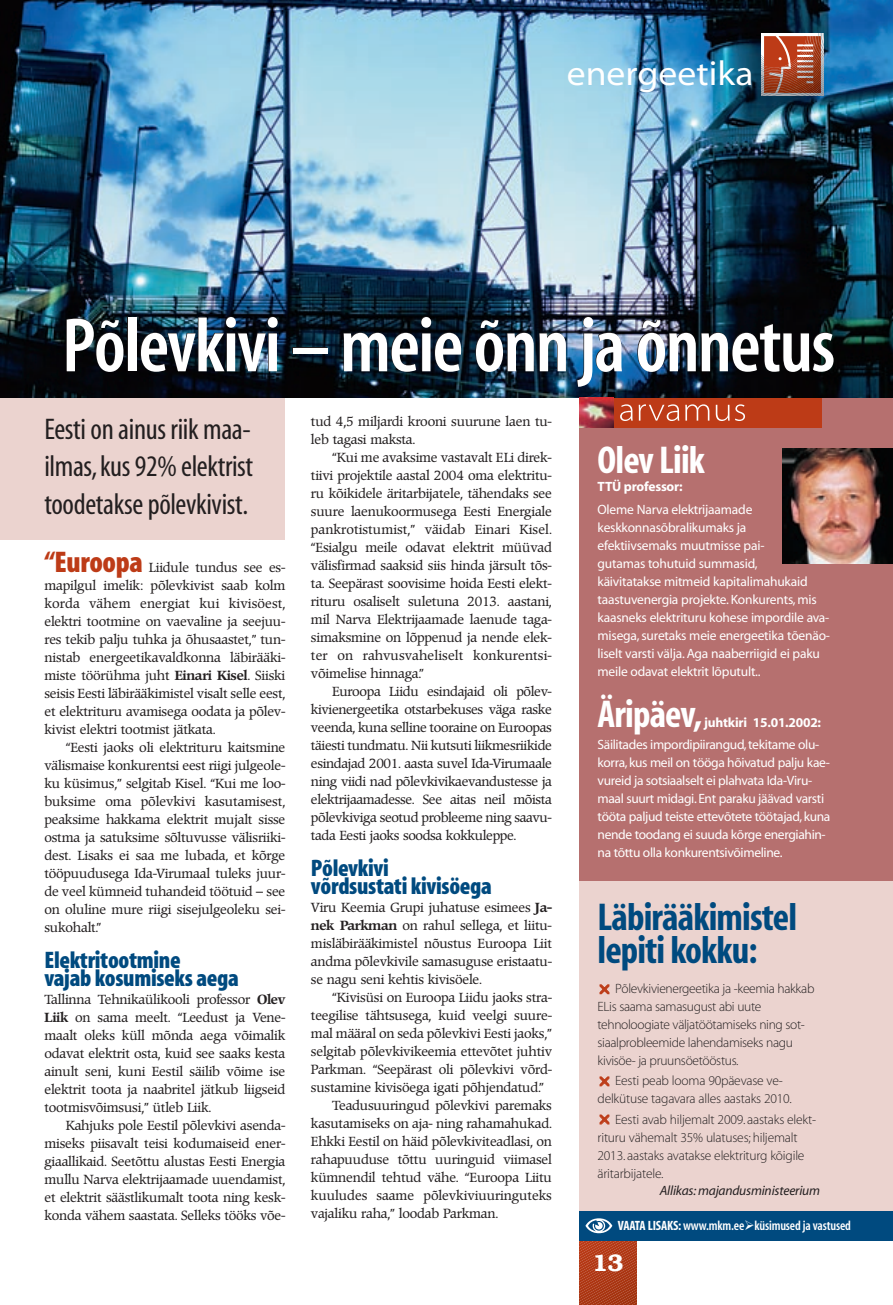
<style>
.page{position:relative;width:893px;height:1305px;background:#fff}
.page>*{position:absolute;margin:0;border:0;box-sizing:border-box;transform-origin:0 0}
.t1{font:77.7px "Myriad MM 565 300";letter-spacing:-.02em;color:#fff}
.t2{font:39px/33px "Myriad MM 700 300";letter-spacing:-.02em;color:#004a7f}
.t3{font:39px "Myriad MM 700 300";letter-spacing:-.02em;color:#fff}
.t4{font:34.5px "Myriad MM 400 700";color:#fff}
.t5{font:30px/37.5px "Myriad MM 400 300";letter-spacing:-.01em;color:#231f20;text-align:justify}
.t6{font:30px "Myriad MM 830 300";letter-spacing:-.015em;color:#bd3b17}
.t7{font:24px/18px "Myriad MM 830 300";letter-spacing:-.015em;color:#004a7f}
.t8{font:600 24px "Bookman";color:#fff}
.t9{font:13.5px/18px "Myriad MM 400 600";letter-spacing:-.015em;color:#fff}
.t10{font:13.5px/18px "Myriad MM 215 600";letter-spacing:-.015em;color:#231f20}
.t11{font:13.5px "Myriad MM 565 300";letter-spacing:-.01em;color:#fff}
.t12{font:13.5px "Myriad MM 700 600";letter-spacing:-.015em;color:#fff}
.t13{font:13.5px "Myriad MM It 400 600";letter-spacing:-.015em;color:#231f20}
.t14{font:13.05px/18px "Poppl Pontifex BE";letter-spacing:-.02em;color:#231f20;text-align:justify}
.s1{font-weight:500}
.s2{font-family:"Myriad MM 700 300"}
</style>
<div class="page">
<div style="left:1px;top:315px;width:284px;height:225px;background:#ebd3cf"></div>
<img style="left:0;top:0;width:892px;height:398px">
<svg style="left:579px;top:1241px;width:57px;height:64px;background:#b1401e"></svg>
<div style="left:579px;top:666px;width:313px;height:574px;background:#ebd3cf"></div>
<div style="left:579px;top:398px;width:313px;height:482px;background:#b6706f"></div>
<img style="left:782px;top:449px;width:110px;height:115px">
<svg style="left:761px;top:34px;width:62px;height:61px;background:#b1624b"></svg>
<div style="left:579px;top:1212px;width:313px;height:29px;background:#004a7f"></div>
<svg style="left:585px;top:1218px;width:27px;height:15px"></svg>
<div style="left:579px;top:398px;width:242px;height:30px;background:#bd3b17"></div>
<img style="left:579px;top:398px;width:34px;height:30px">
<svg style="left:620px;top:404px;width:125px;height:17px"></svg>
<h3 class="t4" style="left:567px;top:60px;width:188px">energeetika</h3>
<h1 class="t1" style="left:62px;top:316px;width:774px">Põlevkivi – meie õnn ja õnnetus</h1>
<h3 class="t5" style="left:44px;top:413px;width:210px">Eesti on ainus riik maa&shy;ilmas,kus 92% elektrist toodetakse põlevkivist.</h3>
<h3 class="t6" style="left:44px;top:551px;width:100px">“Euroopa</h3>
<p class="t14" style="left:44px;top:560px;width:242px;text-indent:104px">Liidule tundus see es&shy;mapilgul imelik: põlevkivist saab kolm korda vähem energiat kui kivisöest, elektri tootmine on vaevaline ja seejuu&shy;res tekib palju tuhka ja õhusaastet,” tun&shy;nistab energeetikavaldkonna läbirääki&shy;miste töörühma juht <span class="s1">Einari Kisel</span>. Siiski seisis Eesti läbirääkimistel visalt selle eest, et elektrituru avamisega oodata ja põlev&shy;kivist elektri tootmist jätkata.</p>
<p class="t14" style="left:44px;top:740px;width:242px;text-indent:21px">“Eesti jaoks oli elektrituru kaitsmine välismaise konkurentsi eest riigi julgeole&shy;ku küsimus,” selgitab Kisel. “Kui me loo&shy;buksime oma põlevkivi kasutamisest, peaksime hakkama elektrit mujalt sisse ostma ja satuksime sõltuvusse välisriiki&shy;dest. Lisaks ei saa me lubada, et kõrge tööpuudusega Ida-Virumaal tuleks juur&shy;de veel kümneid tuhandeid töötuid – see on oluline mure riigi sisejulgeoleku sei&shy;sukohalt.”</p>
<h3 class="t7" style="left:44px;top:954px;width:196px">Elektritootmine<br>vajab kosumiseks aega</h3>
<p class="t14" style="left:44px;top:992px;width:242px">Tallinna Tehnikaülikooli professor <span class="s1">Olev Liik</span> on sama meelt. “Leedust ja Vene&shy;maalt oleks küll mõnda aega võimalik odavat elektrit osta, kuid see saaks kesta ainult seni, kuni Eestil säilib võime ise elektrit toota ja naabritel jätkub liigseid tootmisvõimsusi,” ütleb Liik.</p>
<p class="t14" style="left:44px;top:1118px;width:242px;text-indent:21px">Kahjuks pole Eestil põlevkivi asenda&shy;miseks piisavalt teisi kodumaiseid ener&shy;giaallikaid. Seetõttu alustas Eesti Energia mullu Narva elektrijaamade uuendamist, et elektrit säästlikumalt toota ning kesk&shy;konda vähem saastata. Selleks tööks võe-</p>
<p class="t14" style="left:311px;top:414px;width:242px">tud 4,5 miljardi krooni suurune laen tu&shy;leb tagasi maksta.</p>
<p class="t14" style="left:311px;top:450px;width:242px;text-indent:21px">“Kui me avaksime vastavalt ELi direk&shy;tiivi projektile aastal 2004 oma elektritu&shy;ru kõikidele äritarbijatele, tähendaks see suure laenukoormusega Eesti Energiale pankrotistumist,” väidab Einari Kisel. “Esialgu meile odavat elektrit müüvad välisfirmad saaksid siis hinda järsult tõs&shy;ta. Seepärast soovisime hoida Eesti elekt&shy;rituru osaliselt suletuna 2013. aastani, mil Narva Elektrijaamade laenude taga&shy;simaksmine on lõppenud ja nende elek&shy;ter on rahvusvaheliselt konkurentsi&shy;võimelise hinnaga.”</p>
<p class="t14" style="left:311px;top:684px;width:242px;text-indent:21px">Euroopa Liidu esindajaid oli põlev&shy;kivienergeetika otstarbekuses väga raske veenda, kuna selline tooraine on Euroopas täiesti tundmatu. Nii kutsuti liikmesriikide esindajad 2001. aasta suvel Ida-Virumaale ning viidi nad põlevkivikaevandustesse ja elektrijaamadesse. See aitas neil mõista põlevkiviga seotud probleeme ning saavu&shy;tada Eesti jaoks soodsa kokkuleppe.</p>
<h3 class="t7" style="left:311px;top:862px;width:182px">Põlevkivi<br>võrdsustati kivisöega</h3>
<p class="t14" style="left:311px;top:900px;width:242px">Viru Keemia Grupi juhatuse esimees <span class="s1">Ja&shy;nek Parkman</span> on rahul sellega, et liitu&shy;misläbirääkimistel nõustus Euroopa Liit andma põlevkivile samasuguse eristaatu&shy;se nagu seni kehtis kivisöele.</p>
<p class="t14" style="left:332px;top:990px;width:221px">“Kivisüsi on Euroopa Liidu jaoks stra-</p>
<p class="t14" style="left:311px;top:1008px;width:242px">teegilise tähtsusega, kuid veelgi suure-</p>
<p class="t14" style="left:311px;top:1026px;width:242px">mal määral on seda põlevkivi Eesti jaoks,”</p>
<p class="t14" style="left:311px;top:1044px;width:242px">selgitab põlevkivikeemia ettevõtet juhtiv</p>
<p class="t14" style="left:311px;top:1062px;width:242px">Parkman. “Seepärast oli põlevkivi võrd-</p>
<p class="t14" style="left:311px;top:1080px;width:234px">sustamine kivisöega igati põhjendatud.”</p>
<p class="t14" style="left:332px;top:1098px;width:221px">Teadusuuringud põlevkivi paremaks</p>
<p class="t14" style="left:311px;top:1116px;width:242px">kasutamiseks on aja- ning rahamahukad.</p>
<p class="t14" style="left:311px;top:1134px;width:242px">Ehkki Eestil on häid põlevkiviteadlasi, on</p>
<p class="t14" style="left:311px;top:1152px;width:242px">rahapuuduse tõttu uuringuid viimasel</p>
<p class="t14" style="left:311px;top:1170px;width:242px">kümnendil tehtud vähe. “Euroopa Liitu</p>
<p class="t14" style="left:311px;top:1188px;width:242px">kuuludes saame põlevkiviuuringuteks</p>
<p class="t14" style="left:311px;top:1206px;width:189px">vajaliku raha,” loodab Parkman.</p>
<h2 class="t3" style="left:597px;top:446px;width:109px">Olev Liik</h2>
<p class="t12" style="left:597px;top:482px;width:87px">TTÜ professor:</p>
<p class="t9" style="left:597px;top:501px;width:234px">Oleme Narva elektrijaamade keskkonnasõbralikumaks ja<br>efektiivsemaks muutmisse pai-<br>gutamas tohutuid summasid,<br>käivitatakse mitmeid kapitalimahukaid taastuvenergia projekte. Konkurents, mis kaasneks elektrituru kohese impordile ava&shy;misega, suretaks meie energeetika tõenäo&shy;liselt varsti välja. Aga naaberriigid ei paku meile odavat elektrit lõputult..</p>
<h2 class="t3" style="left:597px;top:699px;width:106px">Äripäev,</h2>
<p class="t12" style="left:704px;top:717px;width:118px">juhtkiri 15.01.2002:</p>
<p class="t9" style="left:597px;top:737px;width:234px">Säilitades impordipiirangud, tekitame olu&shy;korra, kus meil on tööga hõivatud palju kae&shy;vureid ja sotsiaalselt ei plahvata Ida-Viru&shy;maal suurt midagi. Ent paraku jäävad varsti tööta paljud teiste ettevõtete töötajad, kuna nende toodang ei suuda kõrge energiahin&shy;na tõttu olla konkurentsivõimeline.</p>
<h2 class="t2" style="left:597px;top:904px;width:201px">Läbirääkimistel lepiti kokku:</h2>
<p class="t10" style="left:597px;top:981px;width:218px;text-indent:18px">Põlevkivienergeetika ja -keemia hakkab ELis saama samasugust abi uute tehnoloogiate väljatöötamiseks ning sot&shy;siaalprobleemide lahendamiseks nagu kivisöe- ja pruunsöetööstus.</p>
<p class="t10" style="left:597px;top:1073px;width:196px;text-indent:18px">Eesti peab looma 90päevase ve&shy;delkütuse tagavara alles aastaks 2010.</p>
<p class="t10" style="left:597px;top:1111px;width:220px;text-indent:18px">Eesti avab hiljemalt 2009. aastaks elekt&shy;rituru vähemalt 35% ulatuses; hiljemalt 2013. aastaks avatakse elektriturg kõigile äritarbijatele.</p>
<p class="t13" style="left:659px;top:1185px;width:162px">Allikas: majandusministeerium</p>
<p class="t11" style="left:617px;top:1221px;width:235px"><span class="s2">VAATA LISAKS:</span>www.mkm.ee küsimused ja vastused</p>
<h3 class="t8" style="left:592px;top:1253px;width:33px">13</h3>
</div>
